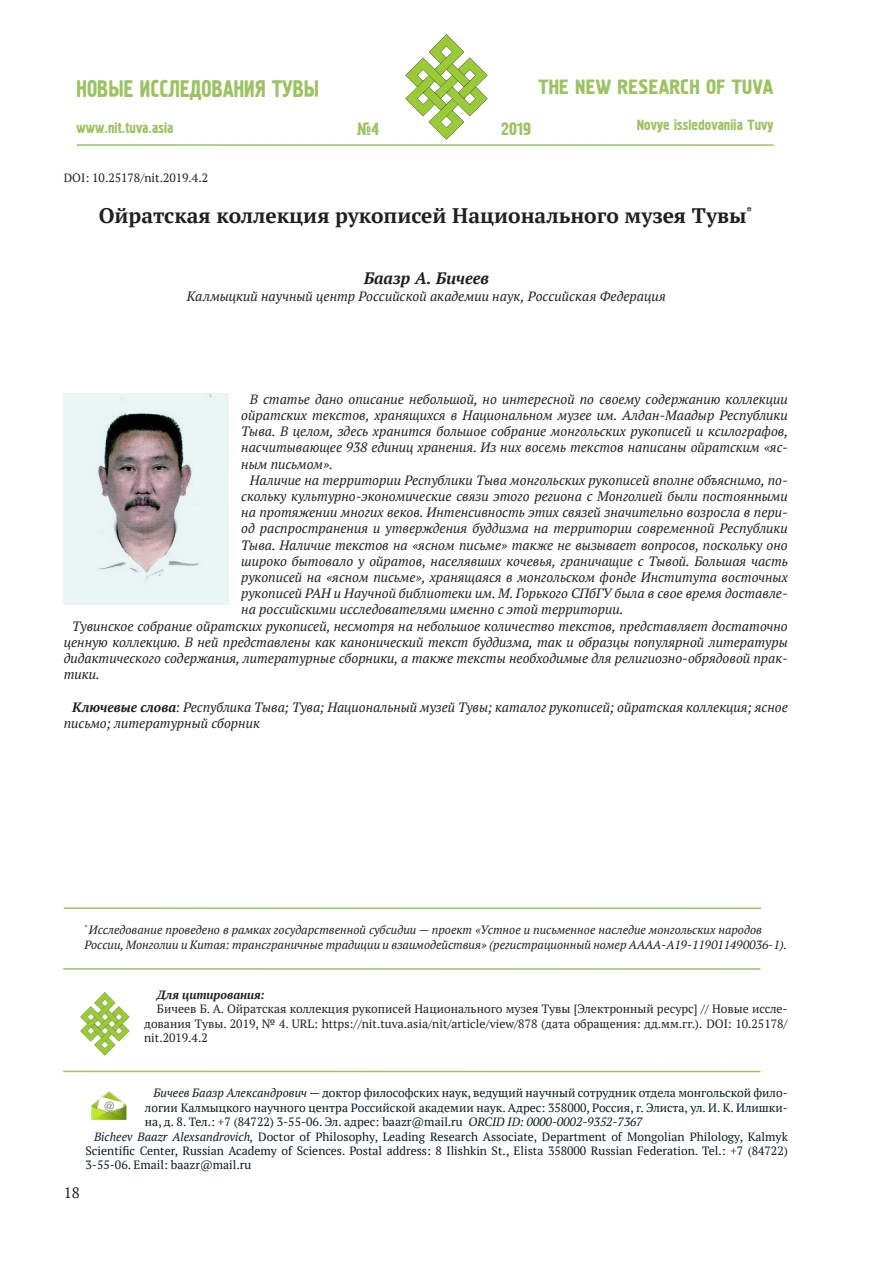
<style>
.page{position:relative;width:893px;height:1263px;background:#fff}
.page>*{position:absolute;margin:0;border:0;box-sizing:border-box;transform-origin:0 0}
.t1{font:24.3px "Pollock 1 CTT";color:#9cc361;scale:.86 1}
.Заголовок{font:700 21px "PT Serif";color:#231f20}
.t2{font:21px "Pollock 1 CTT";color:#9cc361}
.t3{font:18px "Pollock 1 CTT";color:#9cc361}
.Автор{font:italic 700 16.5px "PT Serif";color:#231f20}
.t4{font:15px "Pollock 1 CTT";color:#9cc361}
.t5{font:15px "PT Serif";color:#231f20}
.Автор-2{font:italic 13.5px/16.2px "PT Serif";color:#231f20;text-align:justify}
.t6{font:12px/14.4px "PT Serif";color:#071c23;text-align:justify}
.t7{font:12px/14.4px "PT Serif";color:#231f20;text-align:justify}
.t8{font:italic 12px "PT Serif";color:#231f20}
.t9{font:italic 700 12px "PT Serif";color:#231f20}
.s1{font-weight:700}
.s2{font-style:italic}
</style>
<div class="page">
<hr style="left:77px;top:144px;width:697px;height:2px;background:#9cc361">
<svg style="left:76px;top:144px;width:100px;height:2px"></svg>
<svg style="left:405px;top:34px;width:83px;height:106px"></svg>
<hr style="left:63px;top:1071px;width:697px;height:1px;background:#9cc361">
<hr style="left:63px;top:968px;width:697px;height:2px;background:#9cc361">
<img style="left:91px;top:1091px;width:36px;height:28px">
<svg style="left:80px;top:992px;width:50px;height:63px"></svg>
<hr style="left:64px;top:907px;width:697px;height:2px;background:#9cc361">
<img style="left:64px;top:393px;width:165px;height:211px">
<h1 class="t1" style="left:77px;top:75px;width:284px">НОВЫЕ ИССЛЕДОВАНИЯ ТУВЫ</h1>
<p class="t4" style="left:77px;top:120px;width:98px">www.nit.tuva.asia</p>
<p class="t7" style="left:64px;top:170px;width:146px">DOI: 10.25178/nit.2019.4.2</p>
<h3 class="t3" style="left:356px;top:119px;width:24px">№4</h3>
<h3 class="t3" style="left:501px;top:119px;width:31px">2019</h3>
<h2 class="t2" style="left:539px;top:75px;width:236px">THE NEW RESEARCH OF TUVA</h2>
<p class="t4" style="left:637px;top:117px;width:138px">Novye issledovaniia Tuvy</p>
<p class="Заголовок" style="left:99px;top:202px;width:655px">Ойратская коллекция рукописей Национального музея Тувы<sup>*</sup></p>
<p class="Автор" style="left:364px;top:268px;width:127px">Баазр А. Бичеев</p>
<p class="Автор-2" style="left:187px;top:288px;width:481px">Калмыцкий научный центр Российской академии наук, Российская Федерация</p>
<p class="Автор-2" style="left:241px;top:391px;width:549px;text-indent:9px">В статье дано описание небольшой, но интересной по своему содержанию коллекции ойратских текстов, хранящихся в Национальном музее им. Алдан-Маадыр Республики Тыва. В целом, здесь хранится большое собрание монгольских рукописей и ксилографов, насчитывающее 938 единиц хранения. Из них восемь текстов написаны ойратским «яс&shy;ным письмом».</p>
<p class="Автор-2" style="left:241px;top:472px;width:548px;text-indent:9px">Наличие на территории Республики Тыва монгольских рукописей вполне объяснимо, по&shy;скольку культурно-экономические связи этого региона с Монголией были постоянными на протяжении многих веков. Интенсивность этих связей значительно возросла в пери&shy;од распространения и утверждения буддизма на территории современной Республики Тыва. Наличие текстов на «ясном письме» также не вызывает вопросов, поскольку оно широко бытовало у ойратов, населявших кочевья, граничащие с Тывой. Большая часть рукописей на «ясном письме», хранящаяся в монгольском фонде Института восточных рукописей РАН и Научной библиотеки им. М. Горького СПбГУ была в свое время доставле&shy;на российскими исследователями именно с этой территории.</p>
<p class="Автор-2" style="left:64px;top:618px;width:725px;text-indent:9px">Тувинское собрание ойратских рукописей, несмотря на небольшое количество текстов, представляет достаточно ценную коллекцию. В ней представлены как канонический текст буддизма, так и образцы популярной литературы дидактического содержания, литературные сборники, а также тексты необходимые для религиозно-обрядовой прак&shy;тики.</p>
<p class="Автор-2" style="left:64px;top:699px;width:725px;text-indent:9px"><span class="s1">Ключевые слова</span>: Республика Тыва; Тува; Национальный музей Тувы; каталог рукописей; ойратская коллекция; ясное письмо; литературный сборник</p>
<p class="t8" style="left:84px;top:922px;width:679px"><sup>*</sup> Исследование проведено в рамках государственной субсидии — проект «Устное и письменное наследие монгольских народов</p>
<p class="t8" style="left:84px;top:937px;width:704px">России, Монголии и Китая: трансграничные традиции и взаимодействия» (регистрационный номер АААА-А19-119011490036-1).</p>
<p class="t9" style="left:157px;top:987px;width:110px">Для цитирования:</p>
<p class="t7" style="left:144px;top:1002px;width:645px;text-indent:13px">Бичеев Б. А. Ойратская коллекция рукописей Национального музея Тувы [Электронный ресурс] // Новые иссле&shy;дования Тувы. 2019, № 4. URL: https://nit.tuva.asia/nit/article/view/878 (дата обращения: дд.мм.гг.). DOI: 10.25178/ nit.2019.4.2</p>
<p class="t6" style="left:145px;top:1086px;width:644px;text-indent:9px"><span class="s2">Бичеев Баазр Александрович</span> — доктор философских наук, ведущий научный сотрудник отдела монгольской фило&shy;логии Калмыцкого научного центра Российской академии наук. Адрес: 358000, Россия, г. Элиста, ул. И. К. Илишки&shy;на, д. 8. Тел.: +7 (84722) 3-55-06. Эл. адрес: baazr@mail.ru <span class="s2">ORCID ID: 0000-0002-9352-7367</span></p>
<p class="t6" style="left:86px;top:1129px;width:704px;text-indent:9px"><span class="s2">Bicheev Baazr Alexsandrovich,</span> Doctor of Philosophy, Leading Research Associate, Department of Mongolian Philology, Kalmyk Scientific Center, Russian Academy of Sciences. Postal address: 8 Ilishkin St., Elista 358000 Russian Federation. Tel.: +7 (84722)<br>3-55‑06. Email: baazr@mail.ru</p>
<p class="t5" style="left:64px;top:1183px;width:17px">18</p>
</div>
